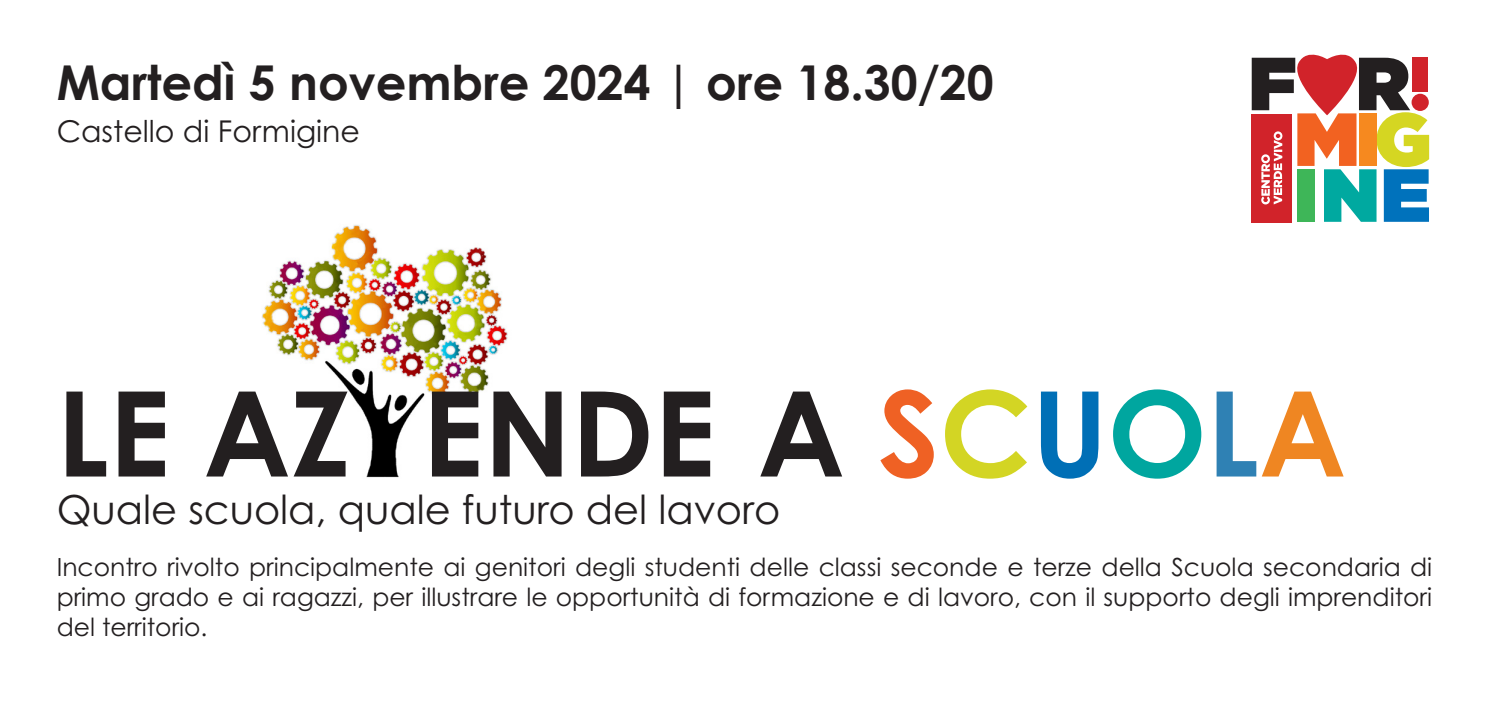
<style>
.page{position:relative;width:1489px;height:709px;background:#fff}
.page>*{position:absolute;margin:0;border:0;box-sizing:border-box;transform-origin:0 0}
.t1{font:700 118.25px "Century Gothic";color:#231f20}
.t2{font:700 48px "Century Gothic";color:#231f20}
.t3{font:40px "Century Gothic Pro";color:#231f20}
.t4{font:30px "Century Gothic Pro";color:#231f20}
.t5{font:25px/30px "Century Gothic Pro";color:#231f20;text-align:justify}
.s1{color:#ef6124}
.s2{color:#d3d524}
.s3{color:#006fb6}
.s4{color:#00a69f}
.s5{color:#2f81b4}
.s6{color:#ef8622}
</style>
<div class="page">
<img style="left:262px;top:225px;width:246px;height:253px">
<svg style="left:1251px;top:54px;width:177px;height:168px"></svg>
<div style="left:1412px;top:58px;width:15px;height:34px;background:#d1232a"></div>
<div style="left:1411px;top:94px;width:17px;height:17px;background:#d1232a;border-radius:50%"></div>
<p class="t2" style="left:57px;top:52px;width:938px">Martedì 5 novembre 2024 | ore 18.30/20</p>
<p class="t4" style="left:57px;top:113px;width:305px">Castello di Formigine</p>
<p class="t1" style="left:57px;top:359px;width:1291px">LE AZ ENDE A <span class="s1">S</span><span class="s2">C</span><span class="s3">U</span><span class="s4">O</span><span class="s5">L</span><span class="s6">A</span></p>
<p class="t3" style="left:57px;top:485px;width:725px">Quale scuola, quale futuro del lavoro</p>
<p class="t5" style="left:57px;top:551px;width:1376px">Incontro rivolto principalmente ai genitori degli studenti delle classi seconde e terze della Scuola secondaria di primo grado e ai ragazzi, per illustrare le opportunità di formazione e di lavoro, con il supporto degli imprenditori del territorio.</p>
</div>
